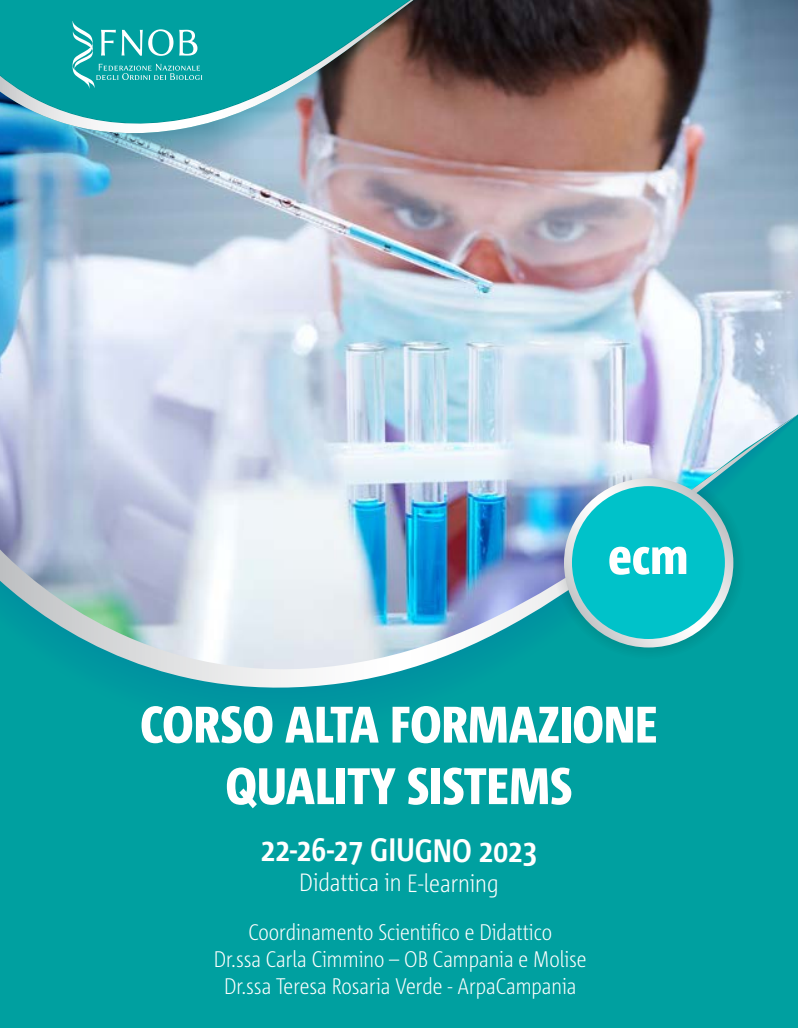
<style>
.page{position:relative;width:798px;height:1028px;background:#fff}
.page>*{position:absolute;margin:0;border:0;box-sizing:border-box;transform-origin:0 0}
.t1{font:800 51.25px/61.5px "Corpid Cd OT";color:#fff;text-align:center}
.t2{font:700 32.5px "Corpid Cd OT";letter-spacing:-.005em;color:#fff}
.t3{font:300 25px "Corpid Cd OT";letter-spacing:-.005em;color:#fff}
.t4{font:300 22.5px/27px "Corpid Cd OT";color:#fff;text-align:center}
</style>
<div class="page">
<div style="left:0;top:0;width:797px;height:1028px;background:#00a0a0"></div>
<img style="left:0;top:0;width:797px;height:418px">
<svg style="left:413px;top:0;width:31px;height:133px"></svg>
<img style="left:0;top:0;width:413px;height:145px">
<img style="left:0;top:415px;width:796px;height:288px">
<img style="left:546px;top:461px;width:204px;height:203px;border-radius:102px">
<svg style="left:563px;top:478px;width:170px;height:169px"></svg>
<div style="left:571px;top:486px;width:153px;height:153px;background:#00c2c9;border-radius:50%"></div>
<svg style="left:72px;top:21px;width:130px;height:67px"></svg>
<h1 class="t1" style="left:608px;top:524px;width:82px">ecm</h1>
<h1 class="t1" style="left:140px;top:693px;width:518px">CORSO ALTA FORMAZIONE<br>QUALITY SISTEMS</h1>
<h2 class="t2" style="left:260px;top:831px;width:278px">22-26-27 GIUGNO 2023</h2>
<p class="t3" style="left:299px;top:868px;width:201px">Didattica in E-learning</p>
<p class="t4" style="left:214px;top:918px;width:374px">Coordinamento Scientifico e Didattico<br>Dr.ssa Carla Cimmino – OB Campania e Molise<br>Dr.ssa Teresa Rosaria Verde - ArpaCampania</p>
</div>
